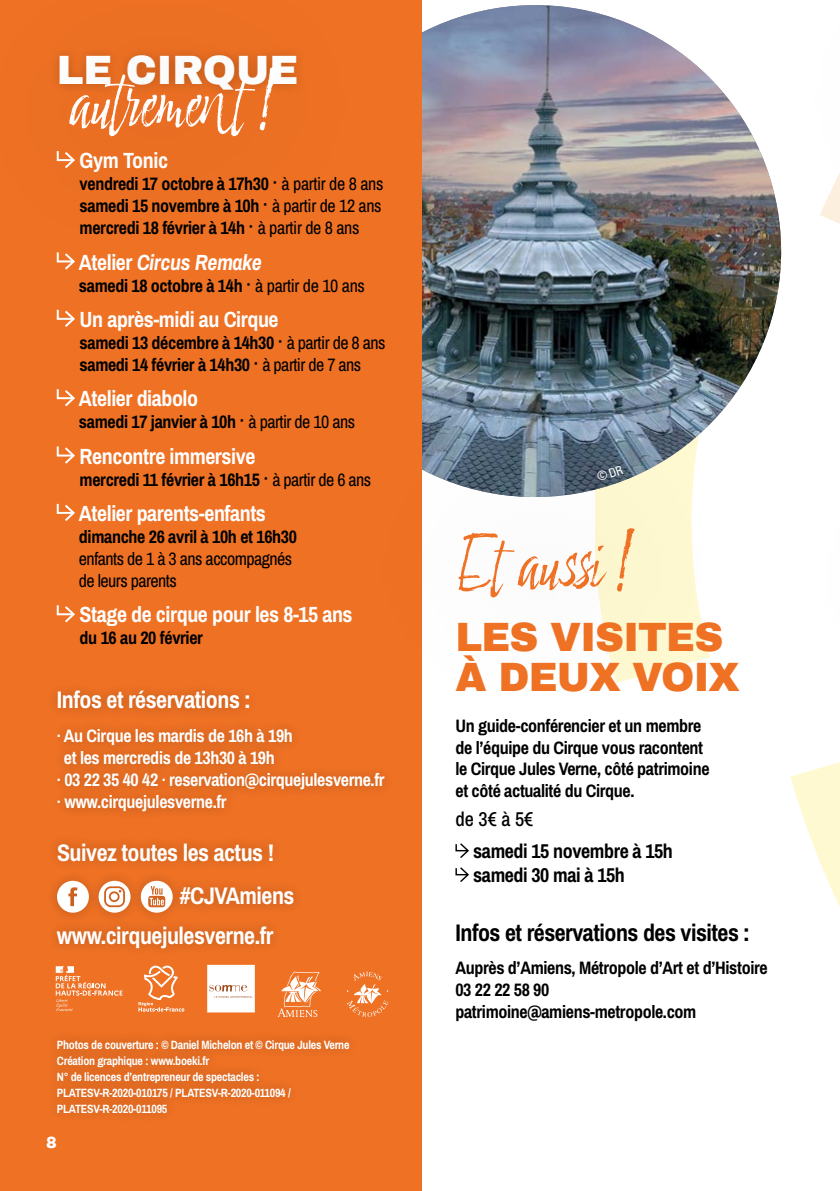
<style>
.page{position:relative;width:840px;height:1191px;background:#fff}
.page>*{position:absolute;margin:0;border:0;box-sizing:border-box;transform-origin:0 0}
.t1{font:italic 66.2px "Adore You";color:#fff}
.t2{font:italic 66.2px "Adore You";color:#ee7124}
.t3{font:900 40px/40px "Archivo";letter-spacing:-.02em;color:#ee7124}
.t4{font:900 40px "Archivo";color:#fff}
.t5{font:700 24px/43.4px "Archivo Narrow";letter-spacing:-.02em;color:#fff}
.t6{font:700 24px "Archivo Narrow";letter-spacing:-.02em;color:#000}
.t7{font:700 22px "Archivo Narrow";letter-spacing:-.02em;color:#fff}
.t8{font:italic 700 22px "Archivo Narrow";letter-spacing:-.02em;color:#fff}
.t9{font:700 20px/24px "Archivo Narrow";letter-spacing:-.02em;color:#000}
.t10{font:500 20px "Archivo Narrow";color:#000}
.t11{font:700 18px/22px "Archivo Narrow";letter-spacing:-.02em;color:#000}
.t12{font:700 18px "Archivo Narrow";letter-spacing:-.02em;color:#fff}
.t13{font:18px/22px "Archivo Narrow";letter-spacing:-.03em;color:#000}
.t14{font:900 16px "Archivo";color:#fff}
.t15{font:700 12px/16px "Archivo Narrow";letter-spacing:-.02em;color:#fff}
.s1{font-weight:400;font-size:22px}
.s2{font-weight:400}
.s3{font-style:normal}
</style>
<div class="page">
<img style="left:421px;top:0;width:361px;height:413px">
<div style="left:0;top:0;width:421px;height:1191px;background:#ee7124"></div>
<div style="left:46px;top:680px;width:348px;height:142px;background:#000;opacity:.2"></div>
<div style="left:46px;top:1029px;width:313px;height:94px;background:#e66d22"></div>
<div style="left:0;top:0;width:392px;height:263px;background:#000;opacity:.3"></div>
<div style="left:338px;top:413px;width:411px;height:310px;background:#000;opacity:.3"></div>
<svg style="left:56px;top:149px;width:20px;height:21px"></svg>
<svg style="left:56px;top:250px;width:20px;height:20px"></svg>
<svg style="left:56px;top:309px;width:19px;height:18px"></svg>
<svg style="left:56px;top:389px;width:19px;height:18px"></svg>
<svg style="left:56px;top:446px;width:19px;height:18px"></svg>
<svg style="left:56px;top:503px;width:19px;height:18px"></svg>
<svg style="left:56px;top:605px;width:19px;height:18px"></svg>
<svg style="left:455px;top:843px;width:14px;height:15px"></svg>
<svg style="left:455px;top:867px;width:14px;height:15px"></svg>
<div style="left:46px;top:832px;width:258px;height:126px;background:#000;opacity:.2"></div>
<svg style="left:57px;top:880px;width:32px;height:32px"></svg>
<svg style="left:99px;top:880px;width:31px;height:32px"></svg>
<svg style="left:141px;top:880px;width:32px;height:32px"></svg>
<svg style="left:138px;top:965px;width:46px;height:46px"></svg>
<svg style="left:277px;top:971px;width:44px;height:46px"></svg>
<svg style="left:346px;top:971px;width:42px;height:45px"></svg>
<svg style="left:207px;top:964px;width:48px;height:48px;background:#faf3ee"></svg>
<svg style="left:56px;top:966px;width:66px;height:45px"></svg>
<svg style="left:700px;top:713px;width:95px;height:78px"></svg>
<div style="left:795px;top:729px;width:44px;height:288px;background:#000;opacity:.3"></div>
<div style="left:781px;top:0;width:58px;height:253px;background:#fff"></div>
<div style="left:785px;top:422px;width:54px;height:310px;background:#fff"></div>
<svg style="left:596px;top:465px;width:27px;height:16px"></svg>
<h2 class="t4" style="left:57px;top:46px;width:243px">LE CIRQUE</h2>
<h1 class="t1" style="left:68px;top:63px;width:206px">autrement !</h1>
<p class="t7" style="left:80px;top:145px;width:90px">Gym Tonic</p>
<p class="t11" style="left:80px;top:172px;width:305px;text-align:justify">vendredi 17 octobre à 17h30 <span class="s1">·</span> <span class="s2">à partir de 8 ans </span>samedi 15 novembre à 10h <span class="s1">·</span> <span class="s2">à partir de 12 ans </span>mercredi 18 février à 14h <span class="s1">·</span> <span class="s2">à partir de 8 ans</span></p>
<p class="t8" style="left:79px;top:246px;width:184px"><span class="s3">Atelier</span> Circus Remake</p>
<p class="t11" style="left:79px;top:273px;width:287px">samedi 18 octobre à 14h <span class="s1">·</span> <span class="s2">à partir de 10 ans</span></p>
<p class="t7" style="left:80px;top:304px;width:200px">Un après-midi au Cirque</p>
<p class="t11" style="left:80px;top:331px;width:307px">samedi 13 décembre à 14h30 <span class="s1">·</span> <span class="s2">à partir de 8 ans </span>samedi 14 février à 14h30 <span class="s1">·</span> <span class="s2">à partir de 7 ans</span></p>
<p class="t7" style="left:79px;top:383px;width:121px">Atelier diabolo</p>
<p class="t11" style="left:79px;top:410px;width:277px">samedi 17 janvier à 10h <span class="s1">·</span> <span class="s2">à partir de 10 ans</span></p>
<p class="t7" style="left:80px;top:440px;width:177px">Rencontre immersive</p>
<p class="t11" style="left:80px;top:467px;width:293px">mercredi 11 février à 16h15 <span class="s1">·</span> <span class="s2">à partir de 6 ans</span></p>
<p class="t7" style="left:79px;top:498px;width:188px">Atelier parents-enfants</p>
<p class="t11" style="left:79px;top:525px;width:219px">dimanche 26 avril à 10h et 16h30</p>
<p class="t13" style="left:79px;top:547px;width:215px">enfants de 1 à 3 ans accompagnés de leurs parents</p>
<p class="t7" style="left:80px;top:599px;width:274px">Stage de cirque pour les 8-15 ans</p>
<p class="t11" style="left:80px;top:626px;width:125px">du 16 au 20 février</p>
<h1 class="t2" style="left:455px;top:524px;width:176px">Et aussi !</h1>
<h2 class="t3" style="left:455px;top:616px;width:285px">LES VISITES<br>À DEUX VOIX</h2>
<h3 class="t5" style="left:57px;top:677px;width:195px">Infos et réservations :</h3>
<p class="t12" style="left:57px;top:723px;width:237px">· Au Cirque les mardis de 16h à 19h</p>
<p class="t12" style="left:64px;top:745px;width:212px">et les mercredis de 13h30 à 19h</p>
<p class="t12" style="left:57px;top:767px;width:329px">· 03 22 35 40 42 · reservation@cirquejulesverne.fr</p>
<p class="t12" style="left:57px;top:789px;width:171px">· www.cirquejulesverne.fr</p>
<p class="t11" style="left:455px;top:714px;width:255px">Un guide-conférencier et un membre de l’équipe du Cirque vous racontent le Cirque Jules Verne, côté patrimoine et côté actualité du Cirque.</p>
<p class="t10" style="left:455px;top:805px;width:79px">de 3€ à 5€</p>
<p class="t9" style="left:473px;top:838px;width:201px">samedi 15 novembre à 15h samedi 30 mai à 15h</p>
<h3 class="t5" style="left:180px;top:829px;width:116px;text-indent:-123px">Suivez toutes les actus ! #CJVAmiens</h3>
<h3 class="t5" style="left:57px;top:912px;width:218px">www.cirquejulesverne.fr</h3>
<h3 class="t6" style="left:455px;top:915px;width:296px">Infos et réservations des visites :</h3>
<p class="t11" style="left:455px;top:956px;width:313px">Auprès d’Amiens, Métropole d’Art et d’Histoire<br>03 22 22 58 90 patrimoine@amiens-metropole.com</p>
<p class="t15" style="left:57px;top:1035px;width:294px">Photos de couverture : © Daniel Michelon et © Cirque Jules Verne Création graphique : www.boeki.fr<br>N° de licences d’entrepreneur de spectacles :<br>PLATESV-R-2020-010175 / PLATESV-R-2020-011094 / PLATESV-R-2020-011095</p>
<p class="t14" style="left:46px;top:1133px;width:12px">8</p>
</div>
